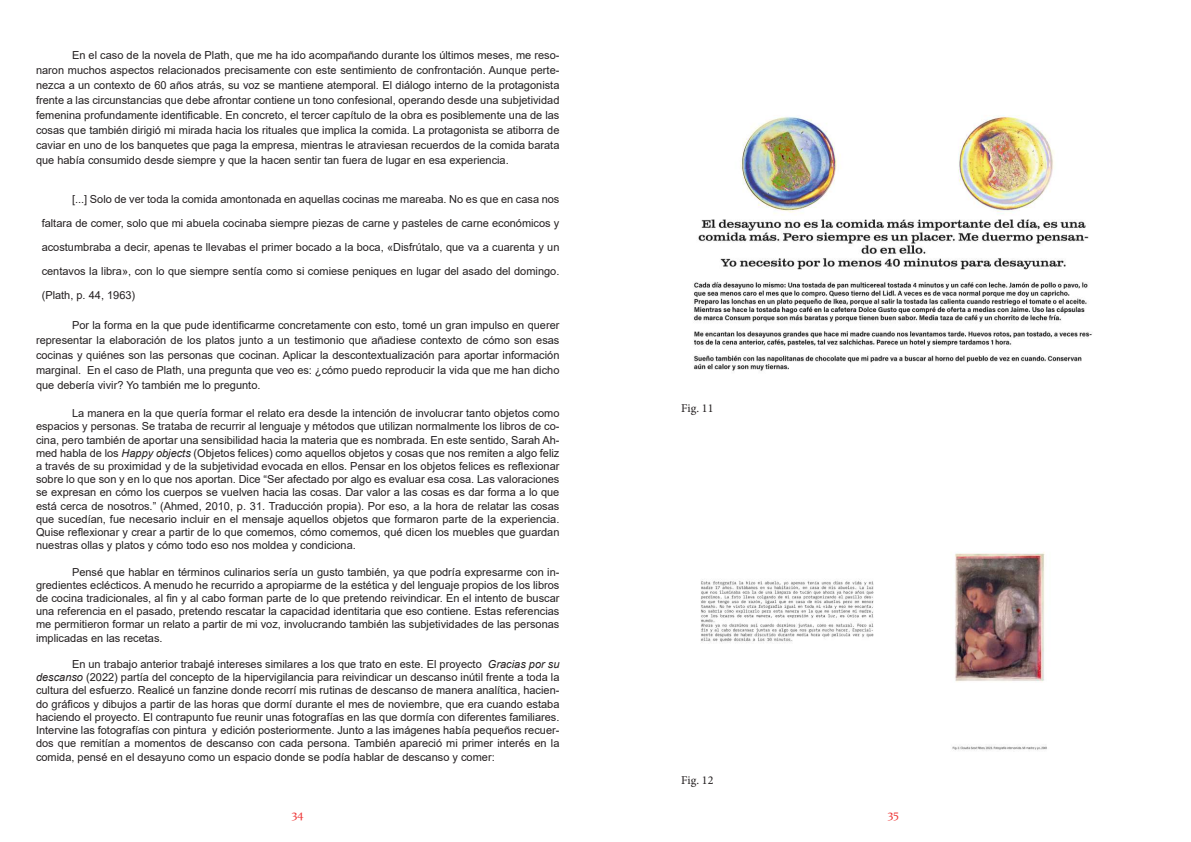
<style>
.page{position:relative;width:1191px;height:842px;background:#fff}
.page>*{position:absolute;margin:0;border:0;box-sizing:border-box;transform-origin:0 0}
.t1{font:12px "Minion Pro";color:#231f20}
.t2{font:12px "Constantia";color:#ee3636}
.t3{font:11px/13.2px "Arial";color:#231f20;text-align:justify}
.s1{font-style:italic}
</style>
<div class="page">
<img style="left:694px;top:115px;width:398px;height:256px">
<img style="left:701px;top:552px;width:346px;height:199px">
<p class="t3" style="left:36px;top:48px;width:525px;line-height:15px;text-indent:36px">En el caso de la novela de Plath, que me ha ido acompañando durante los últimos meses, me reso&shy;naron muchos aspectos relacionados precisamente con este sentimiento de confrontación. Aunque perte&shy;nezca a un contexto de 60 años atrás, su voz se mantiene atemporal. El diálogo interno de la protagonista frente a las circunstancias que debe afrontar contiene un tono confesional, operando desde una subjetividad femenina profundamente identificable. En concreto, el tercer capítulo de la obra es posiblemente una de las cosas que también dirigió mi mirada hacia los rituales que implica la comida. La protagonista se atiborra de caviar en uno de los banquetes que paga la empresa, mientras le atraviesan recuerdos de la comida barata que había consumido desde siempre y que la hacen sentir tan fuera de lugar en esa experiencia.</p>
<p class="t3" style="left:42px;top:187px;width:519px;line-height:24px;text-indent:30px">[...] Solo de ver toda la comida amontonada en aquellas cocinas me mareaba. No es que en casa nos faltara de comer, solo que mi abuela cocinaba siempre piezas de carne y pasteles de carne económicos y acostumbraba a decir, apenas te llevabas el primer bocado a la boca, «Disfrútalo, que va a cuarenta y un centavos la libra», con lo que siempre sentía como si comiese peniques en lugar del asado del domingo. (Plath, p. 44, 1963)</p>
<p class="t3" style="left:36px;top:318px;width:525px;line-height:15px;text-indent:36px">Por la forma en la que pude identificarme concretamente con esto, tomé un gran impulso en querer representar la elaboración de los platos junto a un testimonio que añadiese contexto de cómo son esas cocinas y quiénes son las personas que cocinan. Aplicar la descontextualización para aportar información marginal. En el caso de Plath, una pregunta que veo es: ¿cómo puedo reproducir la vida que me han dicho que debería vivir? Yo también me lo pregunto.</p>
<p class="t3" style="left:36px;top:407px;width:525px;text-indent:36px">La manera en la que quería formar el relato era desde la intención de involucrar tanto objetos como espacios y personas. Se trataba de recurrir al lenguaje y métodos que utilizan normalmente los libros de co&shy;cina, pero también de aportar una sensibilidad hacia la materia que es nombrada. En este sentido, Sarah Ah&shy;med habla de los <span class="s1">Happy objects</span> (Objetos felices) como aquellos objetos y cosas que nos remiten a algo feliz a través de su proximidad y de la subjetividad evocada en ellos. Pensar en los objetos felices es reflexionar sobre lo que son y en lo que nos aportan. Dice “Ser afectado por algo es evaluar esa cosa. Las valoraciones se expresan en cómo los cuerpos se vuelven hacia las cosas. Dar valor a las cosas es dar forma a lo que está cerca de nosotros.” (Ahmed, 2010, p. 31. Traducción propia). Por eso, a la hora de relatar las cosas que sucedían, fue necesario incluir en el mensaje aquellos objetos que formaron parte de la experiencia.<br>Quise reflexionar y crear a partir de lo que comemos, cómo comemos, qué dicen los muebles que guardan nuestras ollas y platos y cómo todo eso nos moldea y condiciona.</p>
<p class="t3" style="left:36px;top:565px;width:525px;text-indent:36px">Pensé que hablar en términos culinarios sería un gusto también, ya que podría expresarme con in&shy;gredientes eclécticos. A menudo he recurrido a apropiarme de la estética y del lenguaje propios de los libros de cocina tradicionales, al fin y al cabo forman parte de lo que pretendo reivindicar. En el intento de buscar una referencia en el pasado, pretendo rescatar la capacidad identitaria que eso contiene. Estas referencias me permitieron formar un relato a partir de mi voz, involucrando también las subjetividades de las personas implicadas en las recetas.</p>
<p class="t3" style="left:36px;top:657px;width:525px;text-indent:36px">En un trabajo anterior trabajé intereses similares a los que trato en este. El proyecto <span class="s1">Gracias por su descanso</span> (2022) partía del concepto de la hipervigilancia para reivindicar un descanso inútil frente a toda la cultura del esfuerzo. Realicé un fanzine donde recorrí mis rutinas de descanso de manera analítica, hacien&shy;do gráficos y dibujos a partir de las horas que dormí durante el mes de noviembre, que era cuando estaba haciendo el proyecto. El contrapunto fue reunir unas fotografías en las que dormía con diferentes familiares.<br>Intervine las fotografías con pintura y edición posteriormente. Junto a las imágenes había pequeños recuer&shy;dos que remitían a momentos de descanso con cada persona. También apareció mi primer interés en la comida, pensé en el desayuno como un espacio donde se podía hablar de descanso y comer:</p>
<p class="t1" style="left:681px;top:401px;width:34px">Fig. 11</p>
<p class="t1" style="left:681px;top:772px;width:34px">Fig. 12</p>
<p class="t2" style="left:292px;top:806px;width:13px">34</p>
<p class="t2" style="left:887px;top:806px;width:13px">35</p>
</div>
